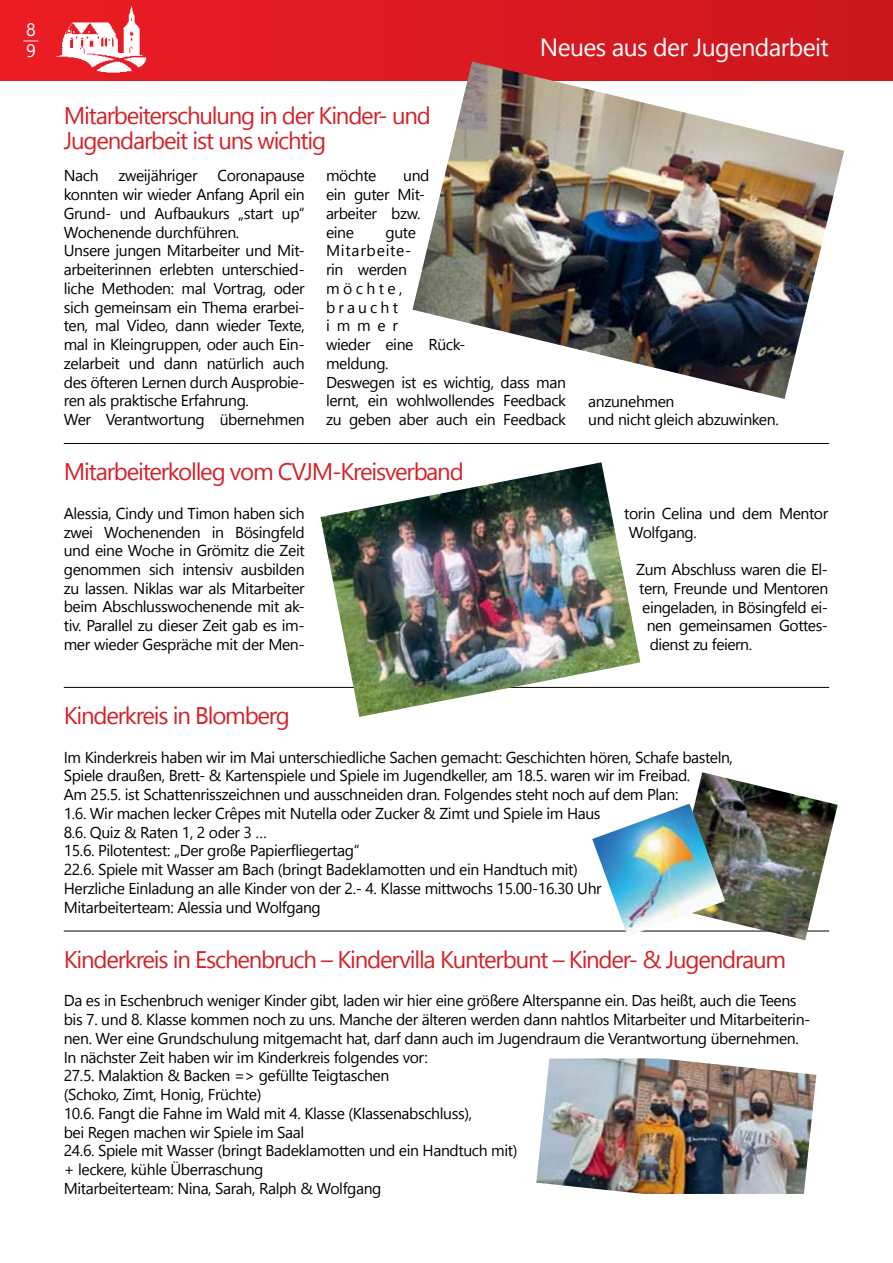
<style>
.page{position:relative;width:893px;height:1263px;background:#fff}
.page>*{position:absolute;margin:0;border:0;box-sizing:border-box;transform-origin:0 0}
.t1{font:24.75px "Nirmala UI";letter-spacing:-.025em;color:#fff}
.t2{font:24px/25.5px "Nirmala UI";letter-spacing:-.05em;color:#d2232a}
.t3{font:18px/21px "Nirmala UI";color:#fff}
.t4{font:15.75px/18.8px "Nirmala UI";letter-spacing:-.025em;color:#000}
</style>
<div class="page">
<svg style="left:0;top:0;width:893px;height:81px;background:#db1921"></svg>
<img style="left:54px;top:5px;width:102px;height:70px">
<svg style="left:23px;top:41px;width:15px;height:1px"></svg>
<hr style="left:64px;top:443px;width:765px;height:1px;background:#000">
<hr style="left:64px;top:687px;width:765px;height:1px;background:#000">
<img style="left:412px;top:61px;width:432px;height:338px">
<img style="left:320px;top:462px;width:320px;height:255px">
<hr style="left:64px;top:931px;width:765px;height:1px;background:#000">
<img style="left:536px;top:1058px;width:280px;height:136px">
<img style="left:695px;top:772px;width:143px;height:168px">
<img style="left:592px;top:803px;width:133px;height:133px">
<p class="t3" style="left:26px;top:18px;width:11px">8<br>9</p>
<h1 class="t1" style="left:540px;top:28px;width:291px">Neues aus der Jugendarbeit</h1>
<h2 class="t2" style="left:64px;top:101px;width:369px">Mitarbeiterschulung in der Kinder- und<br>Jugendarbeit ist uns wichtig</h2>
<p class="t4" style="left:326px;top:166px;width:52px">möchte</p>
<p class="t4" style="left:326px;top:166px;width:105px;text-indent:77px">und ein guter Mit&shy;arbeiter bzw. eine</p>
<p class="t4" style="left:64px;top:166px;width:36px">Nach</p>
<p class="t4" style="left:118px;top:166px;width:81px">zweijähriger</p>
<p class="t4" style="left:64px;top:166px;width:242px;text-indent:154px">Coronapause konnten wir wieder Anfang April ein<br>Grund- und Aufbaukurs „start up“<br>Wochenende durchführen.<br>Unsere jungen Mitarbeiter und Mit&shy;arbeiterinnen erlebten unterschied&shy;liche Methoden: mal Vortrag, oder sich gemeinsam ein Thema erarbei&shy;ten, mal Video, dann wieder Texte, mal in Kleingruppen, oder auch Ein&shy;zelarbeit und dann natürlich auch des öfteren Lernen durch Ausprobie&shy;ren als praktische Erfahrung.<br>Wer Verantwortung übernehmen</p>
<p class="t4" style="left:326px;top:222px;width:242px;text-indent:60px">gute<br>Mitarbeite-<br>rin werden<br>möchte,<br>braucht<br>immer<br>wieder eine Rück-<br>meldung.<br>Deswegen ist es wichtig, dass man lernt, ein wohlwollendes Feedback zu geben aber auch ein Feedback</p>
<h2 class="t2" style="left:64px;top:458px;width:401px">Mitarbeiterkolleg vom CVJM-Kreisverband</h2>
<p class="t4" style="left:64px;top:503px;width:242px;text-align:justify">Alessia, Cindy und Timon haben sich zwei Wochenenden in Bösingfeld und eine Woche in Grömitz die Zeit genommen sich intensiv ausbilden zu lassen. Niklas war als Mitarbeiter beim Abschlusswochenende mit ak&shy;tiv. Parallel zu dieser Zeit gab es im&shy;mer wieder Gespräche mit der Men-</p>
<h2 class="t2" style="left:64px;top:701px;width:228px">Kinderkreis in Blomberg</h2>
<p class="t4" style="left:588px;top:391px;width:192px">anzunehmen<br>und nicht gleich abzuwinken.</p>
<p class="t4" style="left:624px;top:503px;width:206px">torin Celina und dem Mentor<br>Wolfgang.</p>
<p class="t4" style="left:636px;top:559px;width:194px">Zum Abschluss waren die El-</p>
<p class="t4" style="left:639px;top:578px;width:191px">tern, Freunde und Mentoren</p>
<p class="t4" style="left:642px;top:597px;width:187px">eingeladen, in Bösingfeld ei-</p>
<p class="t4" style="left:647px;top:616px;width:183px">nen gemeinsamen Gottes-</p>
<p class="t4" style="left:650px;top:634px;width:104px">dienst zu feiern.</p>
<p class="t4" style="left:64px;top:747px;width:671px">Im Kinderkreis haben wir im Mai unterschiedliche Sachen gemacht: Geschichten hören, Schafe basteln, Spiele draußen, Brett- &amp; Kartenspiele und Spiele im Jugendkeller, am 18.5. waren wir im Freibad.<br>Am 25.5. ist Schattenrisszeichnen und ausschneiden dran. Folgendes steht noch auf dem Plan:<br>1.6. Wir machen lecker Crêpes mit Nutella oder Zucker &amp; Zimt und Spiele im Haus<br>8.6. Quiz &amp; Raten 1, 2 oder 3 …<br>15.6. Pilotentest: „Der große Papierfliegertag“<br>22.6. Spiele mit Wasser am Bach (bringt Badeklamotten und ein Handtuch mit)<br>Herzliche Einladung an alle Kinder von der 2.- 4. Klasse mittwochs 15.00-16.30 Uhr<br>Mitarbeiterteam: Alessia und Wolfgang</p>
<h2 class="t2" style="left:64px;top:945px;width:724px">Kinderkreis in Eschenbruch – Kindervilla Kunterbunt – Kinder- &amp; Jugendraum</h2>
<p class="t4" style="left:64px;top:990px;width:748px">Da es in Eschenbruch weniger Kinder gibt, laden wir hier eine größere Alterspanne ein. Das heißt, auch die Teens bis 7. und 8. Klasse kommen noch zu uns. Manche der älteren werden dann nahtlos Mitarbeiter und Mitarbeiterin&shy;nen. Wer eine Grundschulung mitgemacht hat, darf dann auch im Jugendraum die Verantwortung übernehmen.<br>In nächster Zeit haben wir im Kinderkreis folgendes vor:<br>27.5. Malaktion &amp; Backen =&gt; gefüllte Teigtaschen<br>(Schoko, Zimt, Honig, Früchte)<br>10.6. Fangt die Fahne im Wald mit 4. Klasse (Klassenabschluss),<br>bei Regen machen wir Spiele im Saal<br>24.6. Spiele mit Wasser (bringt Badeklamotten und ein Handtuch mit)<br>+ leckere, kühle Überraschung<br>Mitarbeiterteam: Nina, Sarah, Ralph &amp; Wolfgang</p>
</div>
